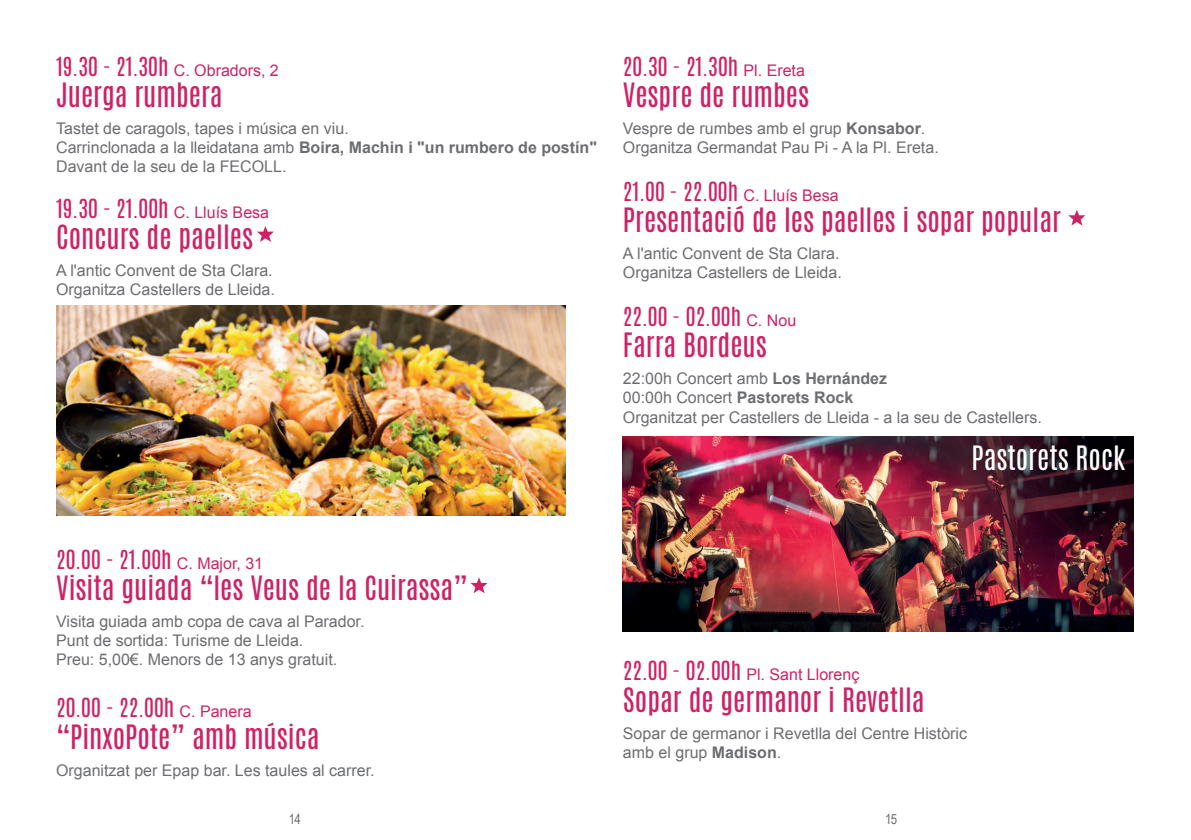
<style>
.page{position:relative;width:1191px;height:840px;background:#fff}
.page>*{position:absolute;margin:0;border:0;box-sizing:border-box;transform-origin:0 0}
.t1{font:28px "Antonio";color:#ce2265}
.t2{font:28px "Antonio";color:#fff}
.t3{font:22px "Antonio";color:#ce2265}
.t4{font:16px/19.2px "Arial";color:#6c6d70}
.t5{font:16px "Arial";color:#ce2265}
.t6{font:14px "Arial Narrow";color:#6c6d70}
.s1{font-family:"Arial";font-size:16px}
.s2{font-weight:700}
.s3{font-family:"Antonio";font-size:22px}
</style>
<div class="page">
<img style="left:623px;top:436px;width:510px;height:195px">
<img style="left:56px;top:305px;width:509px;height:210px">
<svg style="left:257px;top:226px;width:17px;height:16px"></svg>
<svg style="left:1068px;top:210px;width:17px;height:15px"></svg>
<svg style="left:470px;top:577px;width:17px;height:16px"></svg>
<h2 class="t3" style="left:56px;top:50px;width:224px">19.30 - 21.30h <span class="s1">C. Obradors, 2</span></h2>
<h1 class="t1" style="left:56px;top:74px;width:168px">Juerga rumbera</h1>
<p class="t4" style="left:56px;top:119px;width:542px">Tastet de caragols, tapes i música en viu.<br>Carrinclonada a la lleidatana amb <span class="s2">Boira, Machin i "un rumbero de postín"<br></span>Davant de la seu de la FECOLL.</p>
<h2 class="t3" style="left:56px;top:192px;width:214px">19.30 - 21.00h <span class="s1">C. Lluís Besa</span></h2>
<h1 class="t1" style="left:56px;top:216px;width:198px">Concurs de paelles</h1>
<p class="t4" style="left:56px;top:260px;width:220px">A l'antic Convent de Sta Clara.<br>Organitza Castellers de Lleida.</p>
<h2 class="t3" style="left:623px;top:50px;width:183px">20.30 - 21.30h <span class="s1">Pl. Ereta</span></h2>
<h1 class="t1" style="left:623px;top:74px;width:188px">Vespre de rumbes</h1>
<p class="t4" style="left:623px;top:119px;width:317px">Vespre de rumbes amb el grup <span class="s2">Konsabor</span>.<br>Organitza Germandat Pau Pi - A la Pl. Ereta.</p>
<h2 class="t3" style="left:623px;top:175px;width:217px">21.00 - 22.00h <span class="s1">C. Lluís Besa</span></h2>
<h1 class="t1" style="left:623px;top:199px;width:439px">Presentació de les paelles i sopar popular</h1>
<p class="t4" style="left:623px;top:244px;width:220px">A l'antic Convent de Sta Clara.<br>Organitza Castellers de Lleida.</p>
<h2 class="t3" style="left:623px;top:300px;width:175px">22.00 - 02.00h <span class="s1">C. Nou</span></h2>
<h1 class="t1" style="left:623px;top:324px;width:145px">Farra Bordeus</h1>
<p class="t4" style="left:623px;top:369px;width:420px">22:00h Concert amb <span class="s2">Los Hernández<br></span>00:00h Concert <span class="s2">Pastorets Rock<br></span>Organitzat per Castellers de Lleida - a la seu de Castellers.</p>
<h1 class="t2" style="left:971px;top:437px;width:155px">Pastorets Rock</h1>
<h2 class="t3" style="left:56px;top:543px;width:209px">20.00 - 21.00h <span class="s1">C. Major, 31</span></h2>
<h1 class="t1" style="left:56px;top:567px;width:413px">Visita guiada “les Veus de la Cuirassa”</h1>
<p class="t4" style="left:56px;top:611px;width:310px">Visita guiada amb copa de cava al Parador.<br>Punt de sortida: Turisme de Lleida.<br>Preu: 5,00€. Menors de 13 anys gratuit.</p>
<p class="t5" style="left:623px;top:664px;width:238px"><span class="s3">22.00 - 02.00h</span> Pl. Sant Llorenç</p>
<h1 class="t1" style="left:623px;top:678px;width:303px">Sopar de germanor i Revetlla</h1>
<p class="t4" style="left:623px;top:723px;width:346px">Sopar de germanor i Revetlla del Centre Històric amb el grup <span class="s2">Madison</span>.</p>
<h2 class="t3" style="left:56px;top:691px;width:197px">20.00 - 22.00h <span class="s1">C. Panera</span></h2>
<h1 class="t1" style="left:56px;top:715px;width:265px">“PinxoPote” amb música</h1>
<p class="t4" style="left:56px;top:760px;width:320px">Organitzat per Epap bar. Les taules al carrer.</p>
<p class="t6" style="left:289px;top:807px;width:14px">14</p>
<p class="t6" style="left:885px;top:807px;width:14px">15</p>
</div>
